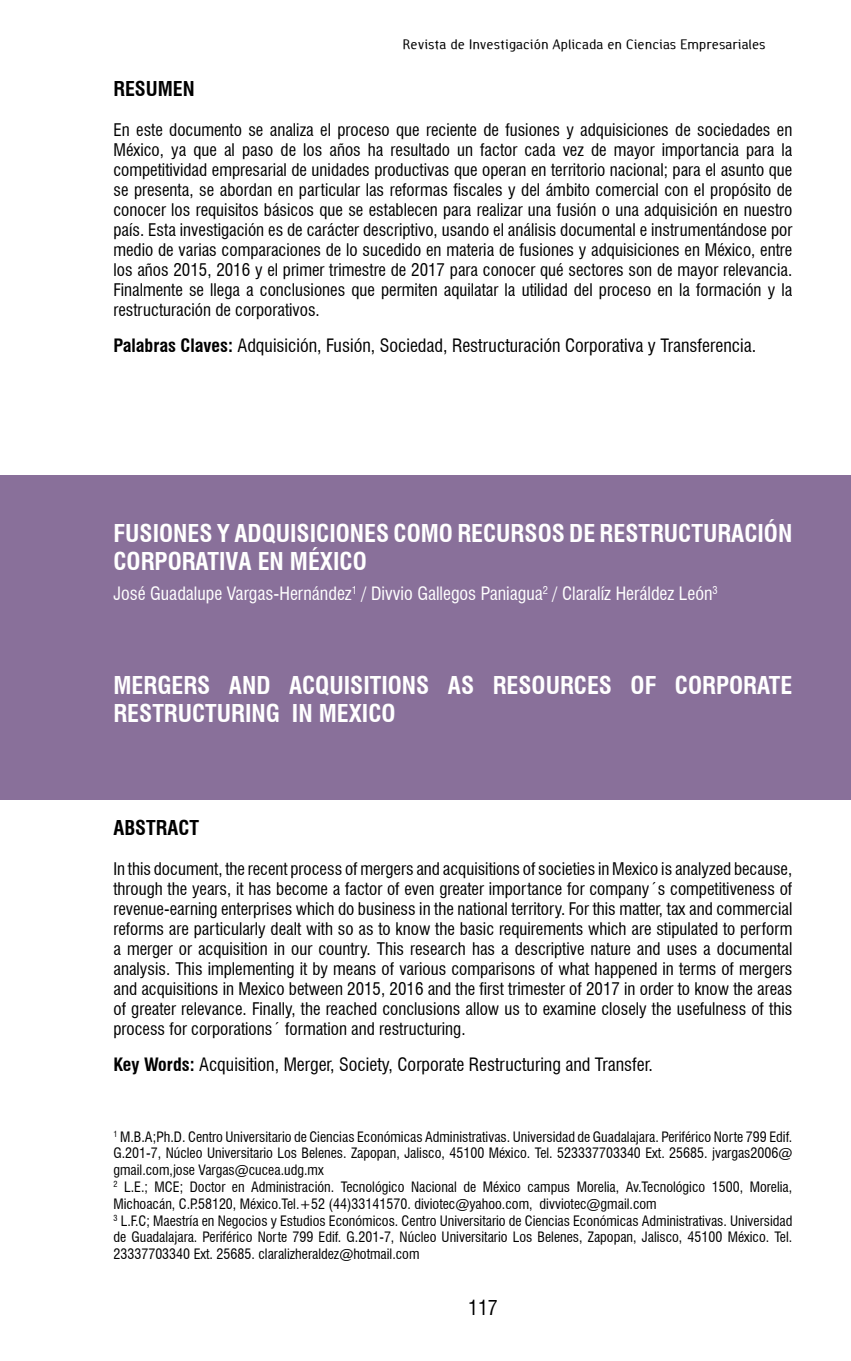
<style>
.page{position:relative;width:851px;height:1361px;background:#fff}
.page>*{position:absolute;margin:0;border:0;box-sizing:border-box;transform-origin:0 0}
.t1{font:700 condensed 24px/28px "Swiss 721 BT";color:#fff}
.t2{font:700 condensed 20px "Swiss 721 BT";color:#000}
.t3{font:condensed 20px "Swiss 721 BT";color:#000}
.t4{font:condensed 18px "Swiss 721 BT";color:#000}
.t5{font:condensed 18px "Swiss 721 BT";color:#fff}
.t6{font:condensed 17px/20px "Swiss 721 BT";color:#000;text-align:justify}
.t7{font:condensed 14px/16.8px "Swiss 721 BT";color:#000}
.t8{font:14px "Indo Sans";color:#000}
.s1{font-weight:700}
</style>
<div class="page">
<div style="left:0;top:475px;width:850px;height:325px;background:#89709a"></div>
<p class="t8" style="left:403px;top:38px;width:364px">Revista de Investigación Aplicada en Ciencias Empresariales</p>
<p class="t2" style="left:113px;top:77px;width:83px">RESUMEN</p>
<p class="t6" style="left:113px;top:120px;width:680px">En este documento se analiza el proceso que reciente de fusiones y adquisiciones de sociedades en México, ya que al paso de los años ha resultado un factor cada vez de mayor importancia para la competitividad empresarial de unidades productivas que operan en territorio nacional; para el asunto que se presenta, se abordan en particular las reformas fiscales y del ámbito comercial con el propósito de conocer los requisitos básicos que se establecen para realizar una fusión o una adquisición en nuestro país. Esta investigación es de carácter descriptivo, usando el análisis documental e instrumentándose por medio de varias comparaciones de lo sucedido en materia de fusiones y adquisiciones en México, entre los años 2015, 2016 y el primer trimestre de 2017 para conocer qué sectores son de mayor relevancia.<br>Finalmente se llega a conclusiones que permiten aquilatar la utilidad del proceso en la formación y la restructuración de corporativos.</p>
<p class="t4" style="left:113px;top:335px;width:644px"><span class="s1">Palabras Claves:</span> Adquisición, Fusión, Sociedad, Restructuración Corporativa y Transferencia.</p>
<h1 class="t1" style="left:113px;top:519px;width:680px">FUSIONES Y ADQUISICIONES COMO RECURSOS DE RESTRUCTURACIÓN<br>CORPORATIVA EN MÉXICO</h1>
<p class="t5" style="left:113px;top:582px;width:605px">José Guadalupe Vargas-Hernández<sup>1</sup> / Divvio Gallegos Paniagua<sup>2</sup> / Claralíz Heráldez León<sup>3</sup></p>
<h1 class="t1" style="left:113px;top:671px;width:680px">MERGERS AND ACQUISITIONS AS RESOURCES OF CORPORATE<br>RESTRUCTURING IN MEXICO</h1>
<p class="t2" style="left:113px;top:816px;width:87px">ABSTRACT</p>
<p class="t6" style="left:113px;top:859px;width:680px">In this document, the recent process of mergers and acquisitions of societies in Mexico is analyzed because, through the years, it has become a factor of even greater importance for company´s competitiveness of revenue-earning enterprises which do business in the national territory. For this matter, tax and commercial reforms are particularly dealt with so as to know the basic requirements which are stipulated to perform a merger or acquisition in our country. This research has a descriptive nature and uses a documental analysis. This implementing it by means of various comparisons of what happened in terms of mergers and acquisitions in Mexico between 2015, 2016 and the first trimester of 2017 in order to know the areas of greater relevance. Finally, the reached conclusions allow us to examine closely the usefulness of this process for corporations´ formation and restructuring.</p>
<p class="t4" style="left:113px;top:1053px;width:541px"><span class="s1">Key Words:</span> Acquisition, Merger, Society, Corporate Restructuring and Transfer.</p>
<p class="t7" style="left:113px;top:1128px;width:680px"><sup>1</sup> M.B.A;Ph.D. Centro Universitario de Ciencias Económicas Administrativas. Universidad de Guadalajara. Periférico Norte 799 Edif.<br>G.201-7, Núcleo Universitario Los Belenes. Zapopan, Jalisco, 45100 México. Tel. 523337703340 Ext. 25685. jvargas2006@ gmail.com,jose Vargas@cucea.udg.mx<br><sup>2</sup> L.E.; MCE; Doctor en Administración. Tecnológico Nacional de México campus Morelia, Av.Tecnológico 1500, Morelia, Michoacán, C.P.58120, México.Tel.+52 (44)33141570. diviotec@yahoo.com, divviotec@gmail.com<br><sup>3</sup> L.F.C; Maestría en Negocios y Estudios Económicos. Centro Universitario de Ciencias Económicas Administrativas. Universidad de Guadalajara. Periférico Norte 799 Edif. G.201-7, Núcleo Universitario Los Belenes, Zapopan, Jalisco, 45100 México. Tel.<br>23337703340 Ext. 25685. claralizheraldez@hotmail.com</p>
<p class="t3" style="left:468px;top:1296px;width:31px">117</p>
</div>
